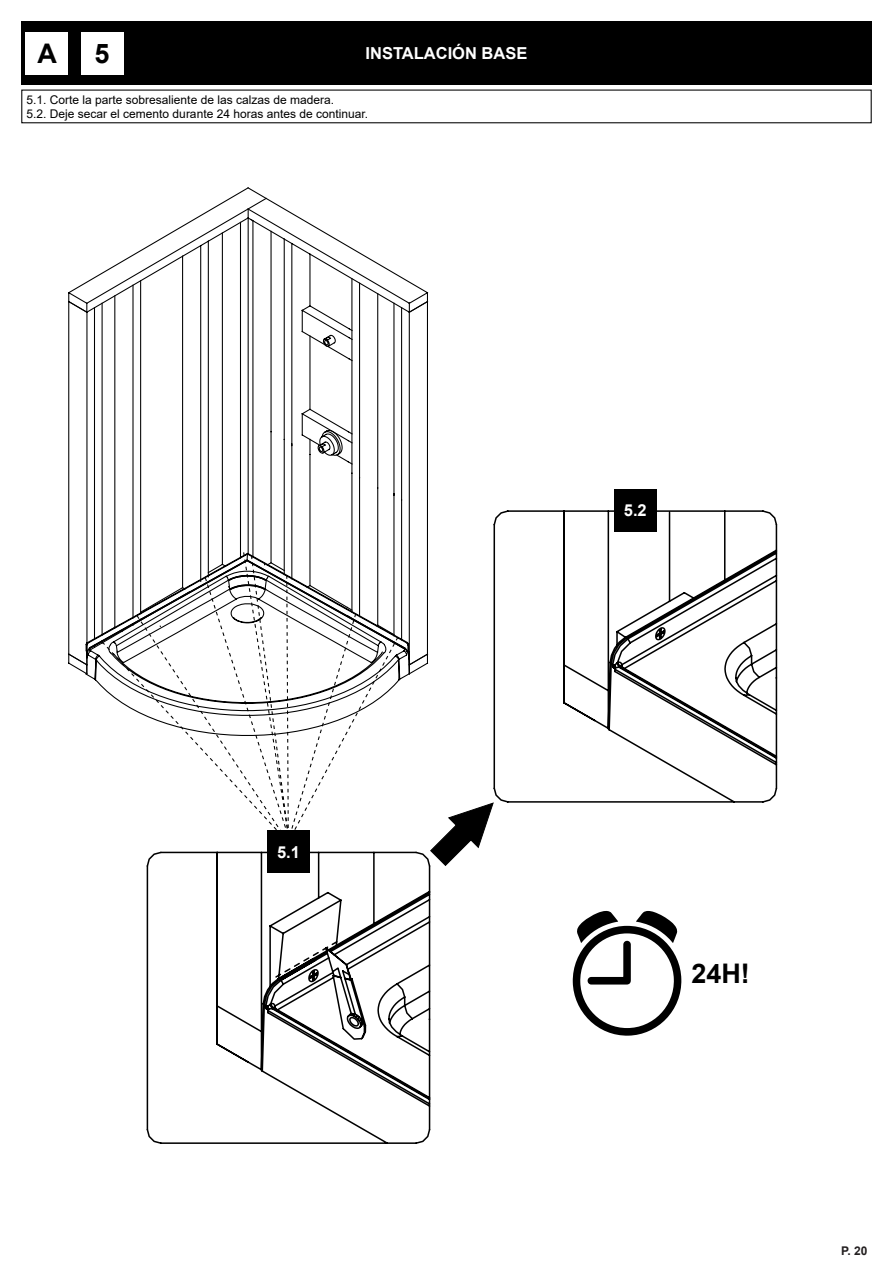
<style>
.page{position:relative;width:893px;height:1263px;background:#fff}
.page>*{position:absolute;margin:0;border:0;box-sizing:border-box;transform-origin:0 0}
.t1{font:700 27px "Arial";color:#000}
.t2{font:700 16.5px "Arial";color:#fff}
.t3{font:12px "Arial";color:#000}
.t4{font:700 12px "Arial";color:#231f20}
</style>
<div class="page">
<svg style="left:572px;top:911px;width:110px;height:125px"></svg>
<svg style="left:146px;top:866px;width:285px;height:278px"></svg>
<svg style="left:494px;top:510px;width:284px;height:293px"></svg>
<div style="left:21px;top:21px;width:851px;height:64px;background:#000"></div>
<div style="left:614px;top:489px;width:43px;height:43px;background:#000"></div>
<div style="left:267px;top:830px;width:43px;height:43px;background:#000"></div>
<svg style="left:272px;top:201px;width:157px;height:99px"></svg>
<hr style="left:377px;top:294px;width:1px;height:194px;background:#000">
<hr style="left:359px;top:283px;width:1px;height:195px;background:#000">
<hr style="left:351px;top:279px;width:1px;height:194px;background:#000">
<svg style="left:68px;top:187px;width:204px;height:113px"></svg>
<svg style="left:68px;top:300px;width:426px;height:566px"></svg>
<div style="left:26px;top:32px;width:42px;height:42px;background:#fff"></div>
<div style="left:81px;top:32px;width:42px;height:42px;background:#fff"></div>
<p class="t1" style="left:38px;top:34px;width:21px">A</p>
<p class="t1" style="left:95px;top:34px;width:17px">5</p>
<p class="t2" style="left:365px;top:42px;width:163px">INSTALACIÓN BASE</p>
<p class="t3" style="left:27px;top:91px;width:309px">5.1. Corte la parte sobresaliente de las calzas de madera.</p>
<p class="t3" style="left:27px;top:106px;width:343px">5.2. Deje secar el cemento durante 24 horas antes de continuar.</p>
<p class="t2" style="left:277px;top:840px;width:24px">5.1</p>
<p class="t2" style="left:624px;top:499px;width:24px">5.2</p>
<p class="t1" style="left:691px;top:954px;width:60px">24H!</p>
<p class="t4" style="left:841px;top:1242px;width:28px">P. 20</p>
</div>
